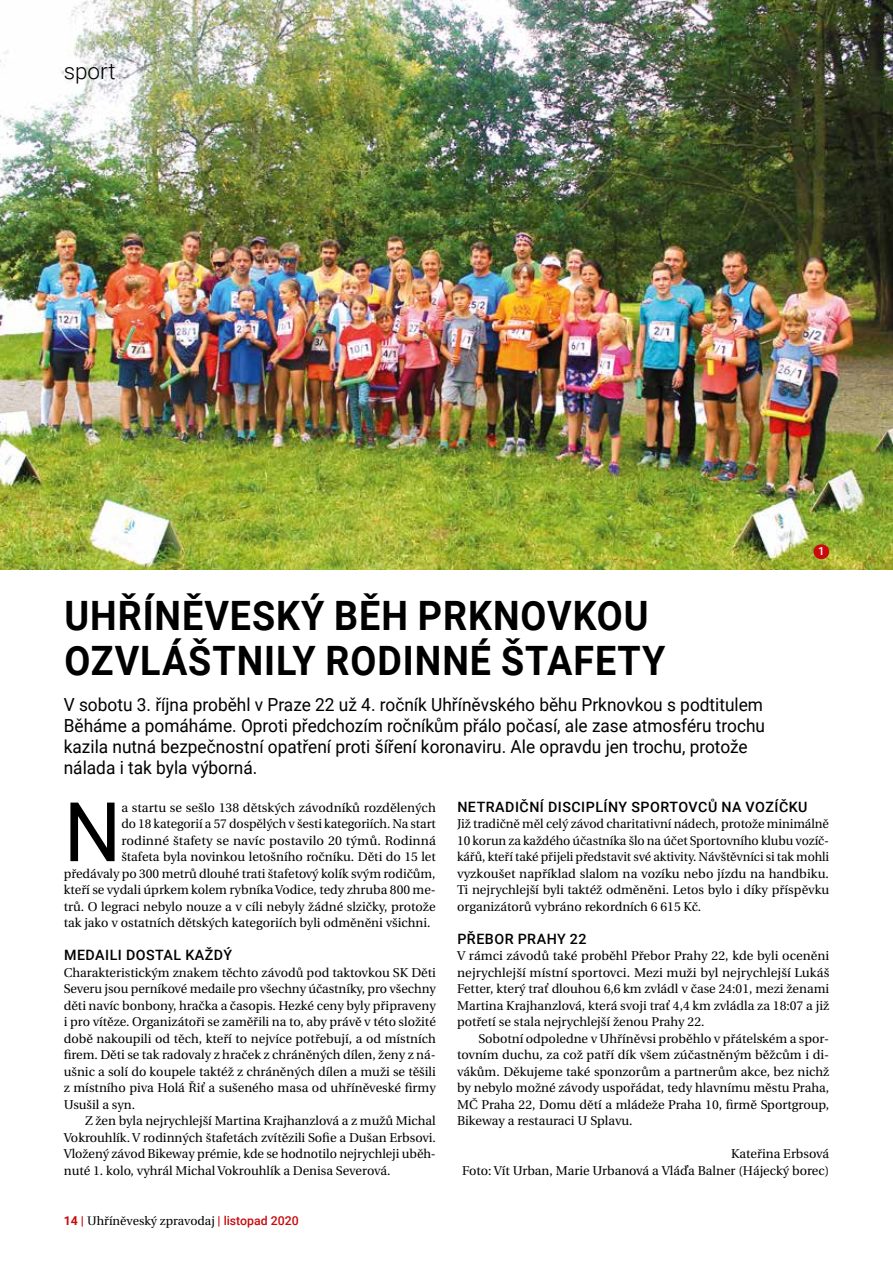
<style>
.page{position:relative;width:893px;height:1263px;background:#fff}
.page>*{position:absolute;margin:0;border:0;box-sizing:border-box;transform-origin:0 0}
.t1{font:82.35px "Roboto";color:#000}
.t2{font:700 40.5px/45px "Roboto";letter-spacing:.025em;color:#000;scale:.93 1}
.t3{font:300 22.5px "Roboto";color:#000}
.t4{font:18px/21px "Roboto";color:#000;scale:.96 1}
.t5{font:500 14.25px "Roboto";letter-spacing:.035em;color:#000}
.t6{font:12.75px/16.5px "Heuristica";color:#000;text-align:justify}
.t7{font:12.3px "Heuristica";color:#000}
.t8{font:500 11.25px "Roboto";color:#fff}
.s1{font-family:"Roboto";font-weight:700;color:#c90a0e}
.s2{font-family:"Roboto";font-weight:500;color:#c90a0e}
</style>
<div class="page">
<img style="left:0;top:0;width:893px;height:570px">
<div style="left:813px;top:544px;width:16px;height:15px;background:#c90a0e;border-radius:50%"></div>
<h3 class="t3" style="left:64px;top:55px;width:53px">sport</h3>
<h2 class="t2" style="left:64px;top:592px;width:407px">UHŘÍNĚVESKÝ BĚH PRK</h2>
<h2 class="t2" style="left:64px;top:592px;width:648px;text-indent:429px">NOVKOU<br>OZVLÁŠTNILY RODINNÉ ŠTAFETY</h2>
<p class="t4" style="left:64px;top:694px;width:732px">V sobotu 3. října proběhl v Praze 22 už 4. ročník Uhříněvského běhu Prknovkou s podtitulem Běháme a pomáháme. Oproti předchozím ročníkům přálo počasí, ale zase atmosféru trochu kazila nutná bezpečnostní opatření proti šíření koronaviru. Ale opravdu jen trochu, protože nálada i tak byla výborná.</p>
<p class="t8" style="left:818px;top:543px;width:8px">1</p>
<h1 class="t1" style="left:64px;top:774px;width:59px">N</h1>
<p class="t6" style="left:121px;top:799px;width:316px">a startu se sešlo 138 dětských závodníků rozdělených</p>
<p class="t6" style="left:121px;top:816px;width:316px">do 18 kategorií a 57 dospělých v šesti kategoriích. Na start</p>
<p class="t6" style="left:121px;top:832px;width:316px">rodinné štafety se navíc postavilo 20 týmů. Rodinná</p>
<p class="t6" style="left:121px;top:849px;width:316px">štafeta byla novinkou letošního ročníku. Děti do 15 let</p>
<p class="t6" style="left:64px;top:865px;width:373px">předávaly po 300 metrů dlouhé trati štafetový kolík svým rodičům,</p>
<p class="t6" style="left:64px;top:882px;width:374px">kteří se vydali úprkem kolem rybníka Vodice, tedy zhruba 800 me-</p>
<p class="t6" style="left:64px;top:898px;width:373px">trů. O legraci nebylo nouze a v cíli nebyly žádné slzičky, protože</p>
<p class="t6" style="left:64px;top:915px;width:368px">tak jako v ostatních dětských kategoriích byli odměněni všichni.</p>
<p class="t5" style="left:64px;top:945px;width:22px">MEDAILI</p>
<p class="t5" style="left:126px;top:945px;width:30px">DOSTAL</p>
<p class="t5" style="left:185px;top:945px;width:48px">KAŽDÝ</p>
<p class="t6" style="left:64px;top:964px;width:374px">Charakteristickým znakem těchto závodů pod taktovkou SK Děti Severu jsou perníkové medaile pro všechny účastníky, pro všechny děti navíc bonbony, hračka a časopis. Hezké ceny byly připraveny i pro vítěze. Organizátoři se zaměřili na to, aby právě v této složité době nakoupili od těch, kteří to nejvíce potřebují, a od místních firem. Děti se tak radovaly z hraček z chráněných dílen, ženy z ná&shy;ušnic a solí do koupele taktéž z chráněných dílen a muži se těšili z místního piva Holá Řiť a sušeného masa od uhříněveské firmy Usušil a syn.</p>
<p class="t6" style="left:64px;top:1113px;width:374px;text-indent:21px">Z žen byla nejrychlejší Martina Krajhanzlová a z mužů Michal Vokrouhlík. V rodinných štafetách zvítězili Sofie a Dušan Erbsovi.<br>Vložený závod Bikeway prémie, kde se hodnotilo nejrychleji uběh&shy;nuté 1. kolo, vyhrál Michal Vokrouhlík a Denisa Severová.</p>
<p class="t7" style="left:64px;top:1211px;width:236px"><span class="s1">14 |</span> Uhříněveský zpravodaj <span class="s2">| LISTOPAD 2020</span></p>
<p class="t5" style="left:457px;top:796px;width:352px">NETRADI ČNÍ DISCIPLÍNY SPORTOVCŮ NA VOZÍČKU</p>
<p class="t6" style="left:457px;top:816px;width:374px">Již tradičně měl celý závod charitativní nádech, protože minimálně 10 korun za každého účastníka šlo na účet Sportovního klubu vozíč&shy;kářů, kteří také přijeli představit své aktivity. Návštěvníci si tak mohli vyzkoušet například slalom na vozíku nebo jízdu na handbiku.<br>Ti nejrychlejší byli taktéž odměněni. Letos bylo i díky příspěvku organizátorů vybráno rekordních 6 615 Kč.</p>
<p class="t5" style="left:457px;top:928px;width:131px">PŘEBOR PRAHY 22</p>
<p class="t6" style="left:457px;top:948px;width:374px">V rámci závodů také proběhl Přebor Prahy 22, kde byli oceněni nejrychlejší místní sportovci. Mezi muži byl nejrychlejší Lukáš Fetter, který trať dlouhou 6,6 km zvládl v čase 24:01, mezi ženami Martina Krajhanzlová, která svoji trať 4,4 km zvládla za 18:07 a již potřetí se stala nejrychlejší ženou Prahy 22.</p>
<p class="t6" style="left:457px;top:1030px;width:374px;text-indent:21px">Sobotní odpoledne v Uhříněvsi proběhlo v přátelském a spor&shy;tovním duchu, za což patří dík všem zúčastněným běžcům i di&shy;vákům. Děkujeme také sponzorům a partnerům akce, bez nichž by nebylo možné závody uspořádat, tedy hlavnímu městu Praha, MČ Praha 22, Domu dětí a mládeže Praha 10, firmě Sportgroup, Bikeway a restauraci U Splavu.</p>
<p class="t6" style="left:462px;top:1146px;width:368px;text-align:right">Kateřina Erbsová<br>Foto: Vít Urban, Marie Urbanová a Vláďa Balner (Hájecký borec)</p>
</div>
